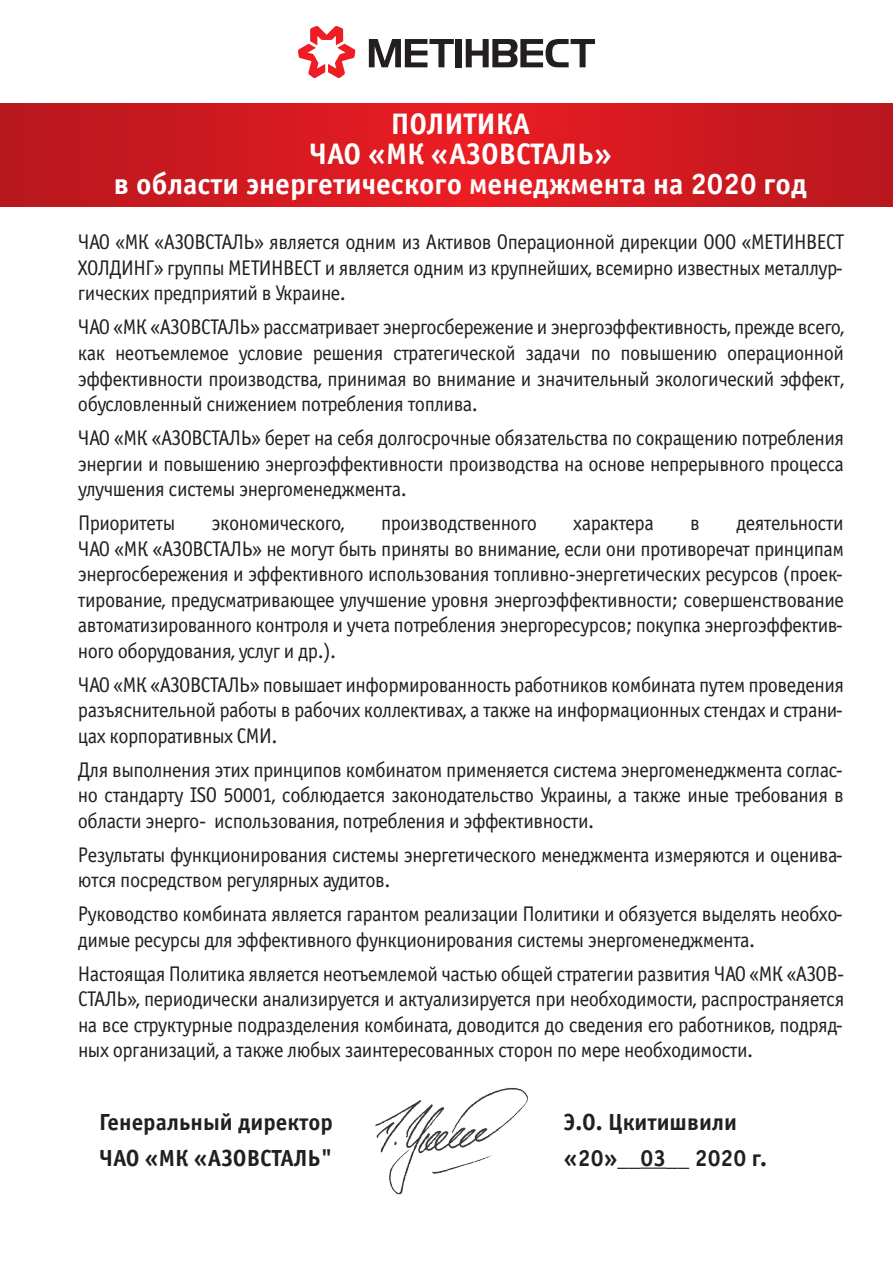
<style>
.page{position:relative;width:893px;height:1263px;background:#fff}
.page>*{position:absolute;margin:0;border:0;box-sizing:border-box;transform-origin:0 0}
.t1{font:700 29.7px/29.7px "Officina Sans C";color:#fff;text-align:center}
.t2{font:700 23.4px "Officina Sans C";color:#231f20}
.t3{font:21.3px/25.5px "Officina Sans C";letter-spacing:-.025em;color:#231f20;text-align:justify;scale:.96 1}
</style>
<div class="page">
<svg style="left:298px;top:26px;width:57px;height:52px"></svg>
<div style="left:456px;top:39px;width:6px;height:28px;background:#231f20"></div>
<svg style="left:369px;top:39px;width:85px;height:28px"></svg>
<svg style="left:466px;top:39px;width:129px;height:28px"></svg>
<svg style="left:0;top:104px;width:893px;height:102px;background:#d01920"></svg>
<hr style="left:641px;top:1167px;width:25px;height:2px;background:#231f20">
<img style="left:375px;top:1087px;width:153px;height:108px">
<h1 class="t1" style="left:114px;top:110px;width:695px">ПОЛИТИКА<br>ЧАО «МК «АЗОВСТАЛЬ»<br>в области энергетического менеджмента на 2020 год</h1>
<p class="t3" style="left:78px;top:230px;width:800px">ЧАО «МК «АЗОВСТАЛЬ» является одним из Активов Операционной дирекции ООО «МЕТИНВЕСТ ХОЛДИНГ» группы МЕТИНВЕСТ и является одним из крупнейших, всемирно известных металлур&shy;гических предприятий в Украине.</p>
<p class="t3" style="left:78px;top:315px;width:800px">ЧАО «МК «АЗОВСТАЛЬ» рассматривает энергосбережение и энергоэффективность, прежде всего, как неотъемлемое условие решения стратегической задачи по повышению операционной эффективности производства, принимая во внимание и значительный экологический эффект, обусловленный снижением потребления топлива.</p>
<p class="t3" style="left:78px;top:426px;width:800px">ЧАО «МК «АЗОВСТАЛЬ» берет на себя долгосрочные обязательства по сокращению потребления энергии и повышению энергоэффективности производства на основе непрерывного процесса улучшения системы энергоменеджмента.</p>
<p class="t3" style="left:78px;top:511px;width:103px">Приоритеты</p>
<p class="t3" style="left:212px;top:511px;width:140px">экономического,</p>
<p class="t3" style="left:381px;top:511px;width:164px">производственного</p>
<p class="t3" style="left:573px;top:511px;width:85px">характера</p>
<p class="t3" style="left:690px;top:511px;width:12px">в</p>
<p class="t3" style="left:78px;top:511px;width:800px;text-indent:658px">деятельности ЧАО «МК «АЗОВСТАЛЬ» не могут быть приняты во внимание, если они противоречат принципам энергосбережения и эффективного использования топливно-энергетических ресурсов (проек&shy;тирование, предусматривающее улучшение уровня энергоэффективности; совершенствование автоматизированного контроля и учета потребления энергоресурсов; покупка энергоэффектив&shy;ного оборудования, услуг и др.).</p>
<p class="t3" style="left:78px;top:672px;width:800px">ЧАО «МК «АЗОВСТАЛЬ» повышает информированность работников комбината путем проведения разъяснительной работы в рабочих коллективах, а также на информационных стендах и страни&shy;цах корпоративных СМИ.</p>
<p class="t3" style="left:78px;top:757px;width:799px">Для выполнения этих принципов комбинатом применяется система энергоменеджмента соглас&shy;но стандарту ISO 50001, соблюдается законодательство Украины, а также иные требования в области энерго- использования, потребления и эффективности.</p>
<p class="t3" style="left:78px;top:842px;width:798px">Результаты функционирования системы энергетического менеджмента измеряются и оценива&shy;ются посредством регулярных аудитов.</p>
<p class="t3" style="left:78px;top:902px;width:798px">Руководство комбината является гарантом реализации Политики и обязуется выделять необхо&shy;димые ресурсы для эффективного функционирования системы энергоменеджмента.</p>
<p class="t3" style="left:78px;top:961px;width:800px">Настоящая Политика является неотъемлемой частью общей стратегии развития ЧАО «МК «АЗОВ-СТАЛЬ», периодически анализируется и актуализируется при необходимости, распространяется на все структурные подразделения комбината, доводится до сведения его работников, подряд&shy;ных организаций, а также любых заинтересованных сторон по мере необходимости.</p>
<p class="t2" style="left:99px;top:1108px;width:235px">Генеральный директор</p>
<p class="t2" style="left:564px;top:1108px;width:175px">Э.О. Цкитишвили</p>
<p class="t2" style="left:99px;top:1145px;width:235px">ЧАО «МК «АЗОВСТАЛЬ"</p>
<p class="t2" style="left:564px;top:1145px;width:205px">«20»__03__ 2020 г.</p>
</div>
